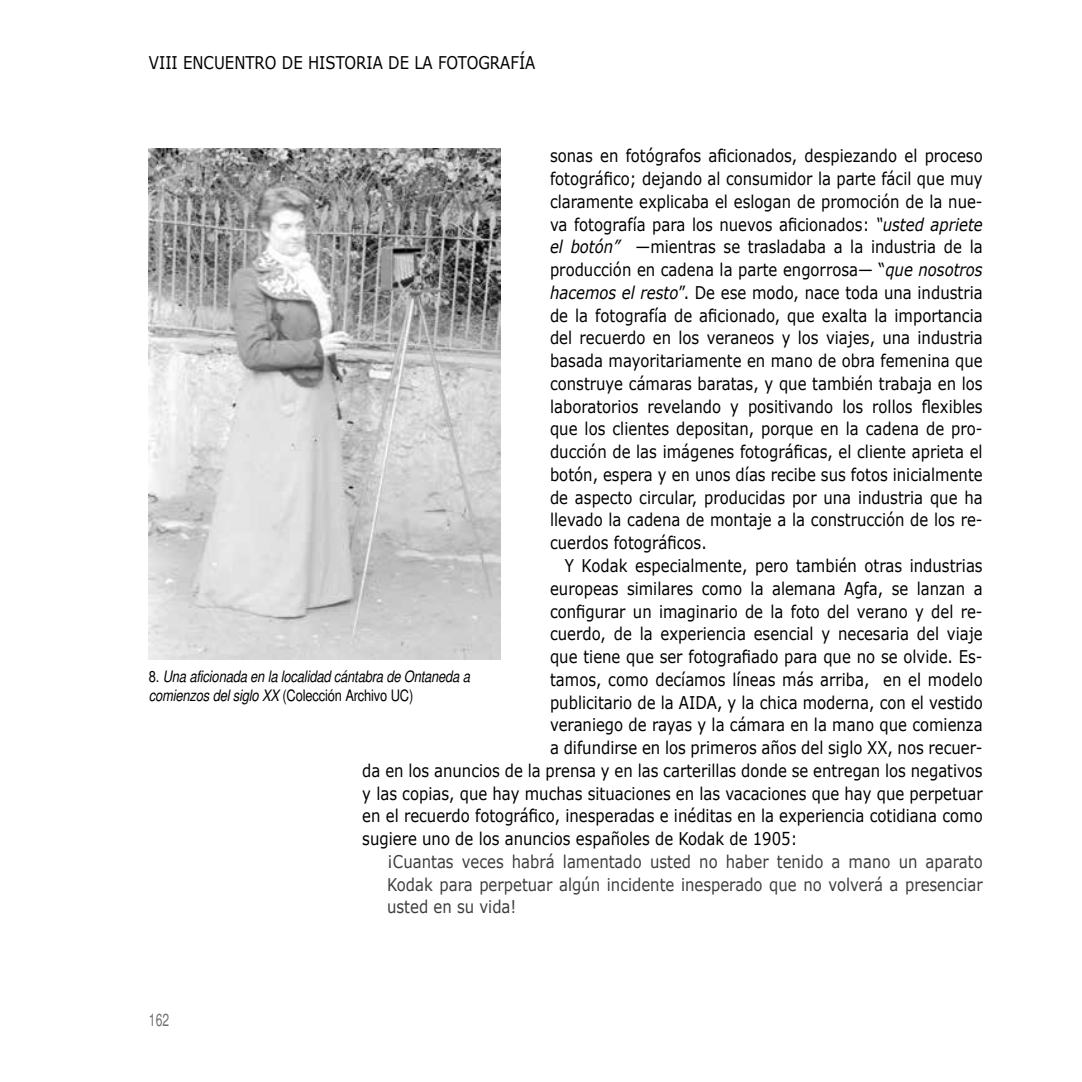
<style>
.page{position:relative;width:1082px;height:1082px;background:#fff}
.page>*{position:absolute;margin:0;border:0;box-sizing:border-box;transform-origin:0 0}
.t1{font:17.5px/22.8px "Verdana";color:#000;text-align:justify;scale:.85 1}
.t2{font:17.5px/22.8px "Verdana";color:#3e3d40;text-align:justify;scale:.85 1}
.t3{font:condensed 17.5px "Helvetica";color:#707172;scale:.85 1}
.t4{font:italic condensed 15.75px/18.9px "Helvetica";letter-spacing:-.01em;color:#000}
.s1{font-style:italic}
.s2{font-style:normal}
</style>
<div class="page">
<img style="left:149px;top:149px;width:351px;height:510px">
<p class="t1" style="left:149px;top:51px;width:456px">VIII ENCUENTRO DE HISTORIA DE LA FOTOGRAFÍA</p>
<p class="t1" style="left:550px;top:144px;width:510px">sonas en fotógrafos aficionados, despiezando el proceso fotográfico; dejando al consumidor la parte fácil que muy claramente explicaba el eslogan de promoción de la nue&shy;va fotografía para los nuevos aficionados: <span class="s1">“usted apriete el botón”</span> —mientras se trasladaba a la industria de la producción en cadena la parte engorrosa— “<span class="s1">que nosotros hacemos el resto</span>”. De ese modo, nace toda una industria de la fotografía de aficionado, que exalta la importancia del recuerdo en los veraneos y los viajes, una industria basada mayoritariamente en mano de obra femenina que construye cámaras baratas, y que también trabaja en los laboratorios revelando y positivando los rollos flexibles que los clientes depositan, porque en la cadena de pro&shy;ducción de las imágenes fotográficas, el cliente aprieta el botón, espera y en unos días recibe sus fotos inicialmente de aspecto circular, producidas por una industria que ha llevado la cadena de montaje a la construcción de los re&shy;cuerdos fotográficos.</p>
<p class="t1" style="left:565px;top:554px;width:493px">Y Kodak especialmente, pero también otras industrias</p>
<p class="t1" style="left:550px;top:577px;width:510px">europeas similares como la alemana Agfa, se lanzan a</p>
<p class="t1" style="left:550px;top:599px;width:510px">configurar un imaginario de la foto del verano y del re-</p>
<p class="t1" style="left:550px;top:622px;width:510px">cuerdo, de la experiencia esencial y necesaria del viaje</p>
<p class="t1" style="left:550px;top:645px;width:510px">que tiene que ser fotografiado para que no se olvide. Es-</p>
<p class="t1" style="left:550px;top:668px;width:510px">tamos, como decíamos líneas más arriba, en el modelo</p>
<p class="t1" style="left:550px;top:690px;width:510px">publicitario de la AIDA, y la chica moderna, con el vestido</p>
<p class="t1" style="left:550px;top:713px;width:510px">veraniego de rayas y la cámara en la mano que comienza</p>
<p class="t1" style="left:550px;top:736px;width:510px">a difundirse en los primeros años del siglo XX, nos recuer-</p>
<p class="t1" style="left:362px;top:759px;width:731px">da en los anuncios de la prensa y en las carterillas donde se entregan los negativos</p>
<p class="t1" style="left:362px;top:781px;width:731px">y las copias, que hay muchas situaciones en las vacaciones que hay que perpetuar</p>
<p class="t1" style="left:362px;top:804px;width:731px">en el recuerdo fotográfico, inesperadas e inéditas en la experiencia cotidiana como</p>
<p class="t1" style="left:362px;top:827px;width:513px">sugiere uno de los anuncios españoles de Kodak de 1905:</p>
<p class="t2" style="left:387px;top:850px;width:702px">¡Cuantas veces habrá lamentado usted no haber tenido a mano un aparato Kodak para perpetuar algún incidente inesperado que no volverá a presenciar usted en su vida!</p>
<p class="t4" style="left:149px;top:667px;width:322px"><span class="s2">8.</span> Una aficionada en la localidad cántabra de Ontaneda a comienzos del siglo XX <span class="s2">(Colección Archivo UC)</span></p>
<p class="t3" style="left:149px;top:1009px;width:25px">162</p>
</div>
